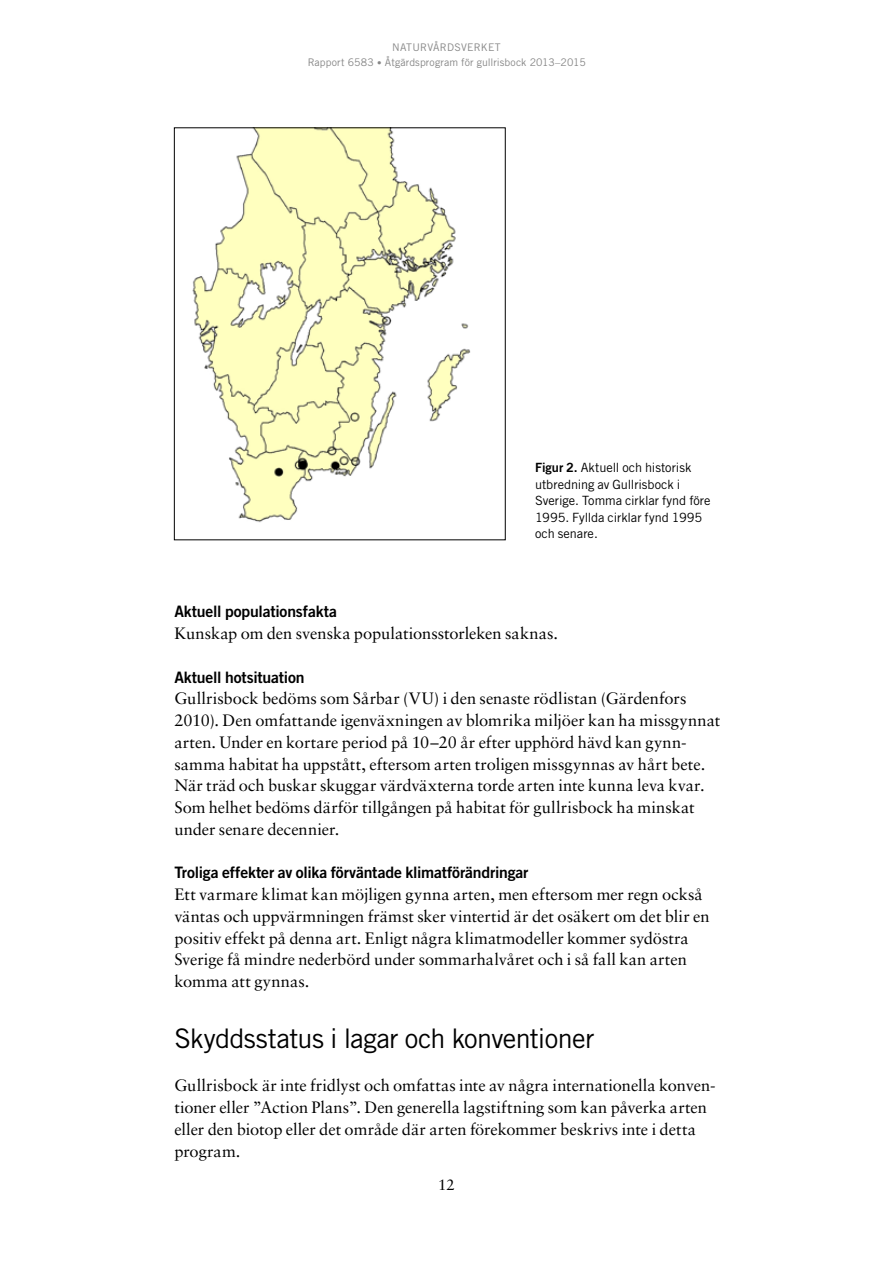
<style>
.page{position:relative;width:893px;height:1263px;background:#fff}
.page>*{position:absolute;margin:0;border:0;box-sizing:border-box;transform-origin:0 0}
.t1{font:27px "Trade Gothic";letter-spacing:-.02em;color:#000}
.t2{font:16.5px/21.8px "Sabon";color:#000}
.t3{font:15.75px "Trade Gothic Bold Two";letter-spacing:-.01em;color:#000}
.t4{font:15px "Sabon";color:#000}
.t5{font:12.75px/16.5px "Trade Gothic";letter-spacing:-.005em;color:#000}
.t6{font:10.5px/15px "Trade Gothic";letter-spacing:.015em;color:#878787;text-align:center}
.s1{font-size:9px}
.s2{font-family:"Trade Gothic Bold Two"}
</style>
<div class="page">
<img style="left:192px;top:130px;width:279px;height:393px">
<p class="t6" style="left:308px;top:39px;width:280px">naturvårdsverket<br>Rapport 6583 <span class="s1">•</span> Åtgärdsprogram för gullrisbock 2013–2015</p>
<p class="t5" style="left:535px;top:459px;width:177px"><span class="s2">Figur 2.</span> Aktuell och historisk utbredning av Gullrisbock i<br>Sverige. Tomma cirklar fynd före<br>1995. Fyllda cirklar fynd 1995 och senare.</p>
<p class="t3" style="left:174px;top:602px;width:164px">Aktuell populationsfakta</p>
<p class="t2" style="left:174px;top:622px;width:385px">Kunskap om den svenska populationsstorleken saknas.</p>
<p class="t3" style="left:174px;top:667px;width:132px">Aktuell hotsituation</p>
<p class="t2" style="left:174px;top:687px;width:547px">Gullrisbock bedöms som Sårbar (VU) i den senaste rödlistan (Gärdenfors 2010). Den omfattande igenväxningen av blomrika miljöer kan ha missgynnat arten. Under en kortare period på 10–20 år efter upphörd hävd kan gynn&shy;samma habitat ha uppstått, eftersom arten troligen missgynnas av hårt bete.<br>När träd och buskar skuggar värdväxterna torde arten inte kunna leva kvar.<br>Som helhet bedöms därför tillgången på habitat för gullrisbock ha minskat under senare decennier.</p>
<p class="t3" style="left:174px;top:863px;width:356px">Troliga effekter av olika förväntade klimatförändringar</p>
<p class="t2" style="left:174px;top:883px;width:537px">Ett varmare klimat kan möjligen gynna arten, men eftersom mer regn också väntas och uppvärmningen främst sker vintertid är det osäkert om det blir en positiv effekt på denna art. Enligt några klimatmodeller kommer sydöstra Sverige få mindre nederbörd under sommarhalvåret och i så fall kan arten komma att gynnas.</p>
<h1 class="t1" style="left:174px;top:1022px;width:421px">Skyddsstatus i lagar och konventioner</h1>
<p class="t2" style="left:174px;top:1074px;width:543px">Gullrisbock är inte fridlyst och omfattas inte av några internationella konven&shy;tioner eller ”Action Plans”. Den generella lagstiftning som kan påverka arten eller den biotop eller det område där arten förekommer beskrivs inte i detta program.</p>
<p class="t4" style="left:438px;top:1175px;width:18px">12</p>
</div>
